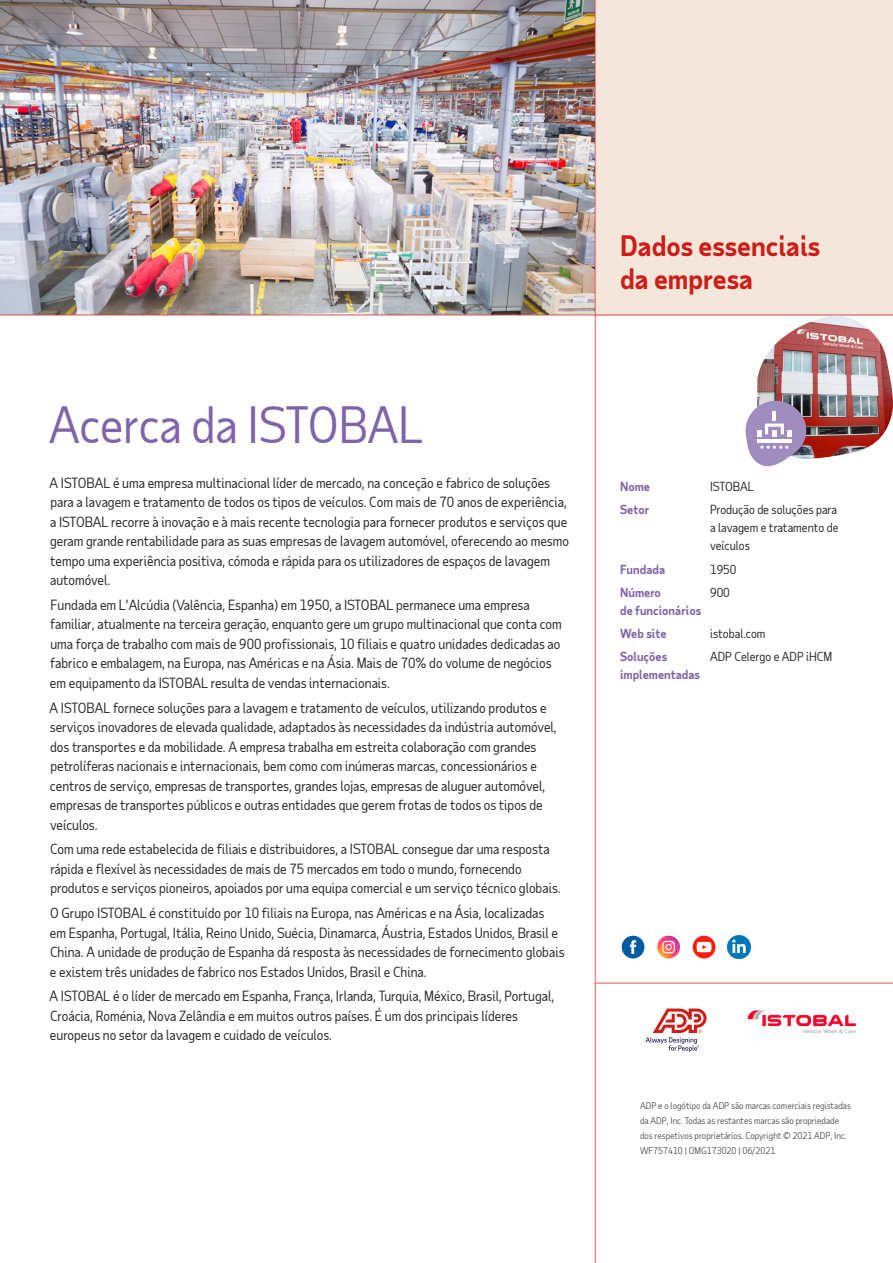
<style>
.page{position:relative;width:893px;height:1263px;background:#fff}
.page>*{position:absolute;margin:0;border:0;box-sizing:border-box;transform-origin:0 0}
.t1{font:48px "Taub Sans";color:#8064a9}
.t2{font:700 27px/33px "Taub Sans";color:#cd1d17}
.t3{font:13.5px/19.5px "Taub Sans";color:#2a2725}
.t4{font:12px/18px "Taub Sans";color:#2a2725}
.t5{font:700 12px/18px "Taub Sans";color:#8064a9}
.t6{font:9px/15px "Taub Sans";color:#59585c}
</style>
<div class="page">
<svg style="left:645px;top:1008px;width:62px;height:44px"></svg>
<hr style="left:596px;top:982px;width:297px;height:2px;background:#cd1d17">
<div style="left:596px;top:0;width:297px;height:316px;background:#f4e6da"></div>
<img style="left:0;top:0;width:595px;height:314px">
<img style="left:747px;top:1011px;width:109px;height:23px">
<hr style="left:0;top:314px;width:893px;height:2px;background:#cd1d17">
<hr style="left:595px;top:0;width:1px;height:1263px;background:#cd1d17">
<img style="left:621px;top:935px;width:95px;height:24px">
<div style="left:622px;top:936px;width:22px;height:22px;background:#005ca0;border-radius:50%"></div>
<svg style="left:630px;top:940px;width:6px;height:14px"></svg>
<svg style="left:657px;top:936px;width:23px;height:22px"></svg>
<svg style="left:662px;top:941px;width:13px;height:12px"></svg>
<svg style="left:693px;top:936px;width:22px;height:22px"></svg>
<svg style="left:697px;top:942px;width:14px;height:10px"></svg>
<img style="left:727px;top:935px;width:23px;height:23px">
<img style="left:757px;top:316px;width:136px;height:143px">
<svg style="left:745px;top:398px;width:61px;height:69px"></svg>
<h1 class="t1" style="left:49px;top:394px;width:376px">Acerca da ISTOBAL</h1>
<p class="t3" style="left:50px;top:473px;width:521px">A ISTOBAL é uma empresa multinacional líder de mercado, na conceção e fabrico de soluções para a lavagem e tratamento de todos os tipos de veículos. Com mais de 70 anos de experiência, a ISTOBAL recorre à inovação e à mais recente tecnologia para fornecer produtos e serviços que geram grande rentabilidade para as suas empresas de lavagem automóvel, oferecendo ao mesmo tempo uma experiência positiva, cómoda e rápida para os utilizadores de espaços de lavagem automóvel.</p>
<p class="t3" style="left:50px;top:595px;width:513px">Fundada em L’Alcúdia (Valência, Espanha) em 1950, a ISTOBAL permanece uma empresa familiar, atualmente na terceira geração, enquanto gere um grupo multinacional que conta com uma força de trabalho com mais de 900 profissionais, 10 filiais e quatro unidades dedicadas ao fabrico e embalagem, na Europa, nas Américas e na Ásia. Mais de 70% do volume de negócios em equipamento da ISTOBAL resulta de vendas internacionais.</p>
<p class="t3" style="left:50px;top:697px;width:509px">A ISTOBAL fornece soluções para a lavagem e tratamento de veículos, utilizando produtos e serviços inovadores de elevada qualidade, adaptados às necessidades da indústria automóvel, dos transportes e da mobilidade. A empresa trabalha em estreita colaboração com grandes petrolíferas nacionais e internacionais, bem como com inúmeras marcas, concessionários e centros de serviço, empresas de transportes, grandes lojas, empresas de aluguer automóvel, empresas de transportes públicos e outras entidades que gerem frotas de todos os tipos de veículos.</p>
<p class="t3" style="left:50px;top:839px;width:512px">Com uma rede estabelecida de filiais e distribuidores, a ISTOBAL consegue dar uma resposta rápida e flexível às necessidades de mais de 75 mercados em todo o mundo, fornecendo produtos e serviços pioneiros, apoiados por uma equipa comercial e um serviço técnico globais.</p>
<p class="t3" style="left:50px;top:903px;width:516px">O Grupo ISTOBAL é constituído por 10 filiais na Europa, nas Américas e na Ásia, localizadas<br>em Espanha, Portugal, Itália, Reino Unido, Suécia, Dinamarca, Áustria, Estados Unidos, Brasil e China. A unidade de produção de Espanha dá resposta às necessidades de fornecimento globais e existem três unidades de fabrico nos Estados Unidos, Brasil e China.</p>
<p class="t3" style="left:50px;top:986px;width:506px">A ISTOBAL é o líder de mercado em Espanha, França, Irlanda, Turquia, México, Brasil, Portugal,<br>Croácia, Roménia, Nova Zelândia e em muitos outros países. É um dos principais líderes europeus no setor da lavagem e cuidado de veículos.</p>
<h2 class="t2" style="left:620px;top:229px;width:202px">Dados essenciais da empresa</h2>
<p class="t5" style="left:620px;top:477px;width:31px">Nome</p>
<p class="t4" style="left:710px;top:477px;width:45px">ISTOBAL</p>
<p class="t5" style="left:620px;top:500px;width:31px">Setor</p>
<p class="t4" style="left:710px;top:500px;width:130px">Produção de soluções para a lavagem e tratamento de veículos</p>
<p class="t5" style="left:620px;top:560px;width:47px">Fundada</p>
<p class="t4" style="left:710px;top:560px;width:28px">1950</p>
<p class="t5" style="left:620px;top:583px;width:83px">Número<br>de funcionários</p>
<p class="t4" style="left:710px;top:583px;width:21px">900</p>
<p class="t5" style="left:620px;top:624px;width:48px">Web site</p>
<p class="t4" style="left:710px;top:624px;width:57px">istobal.com</p>
<p class="t5" style="left:620px;top:647px;width:81px">Soluções implementadas</p>
<p class="t4" style="left:710px;top:647px;width:124px">ADP Celergo e ADP iHCM</p>
<p class="t6" style="left:640px;top:1097px;width:212px">ADP e o logótipo da ADP são marcas comerciais registadas da ADP, Inc. Todas as restantes marcas são propriedade dos respetivos proprietários. Copyright © 2021 ADP, Inc.<br>WF757410 | OMG173020 | 06/2021</p>
</div>
